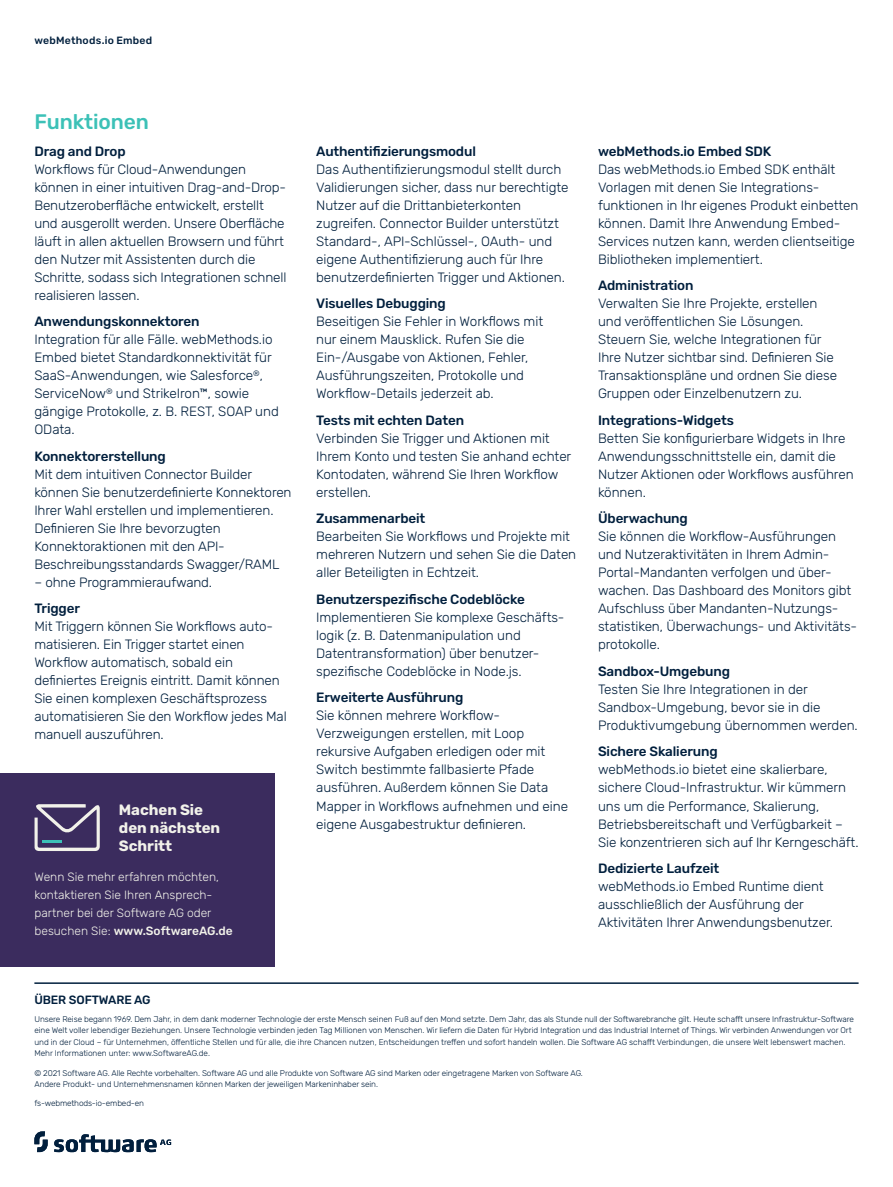
<style>
.page{position:relative;width:893px;height:1187px;background:#fff}
.page>*{position:absolute;margin:0;border:0;box-sizing:border-box;transform-origin:0 0}
.Headline_2_-_14_18{font:500 21px "Rubik";letter-spacing:-.005em;color:#3cc1b7}
.Box_Title_-_10_12__D{font:700 15px/18px "Rubik";letter-spacing:-.005em;color:#f2f2ea}
.Body_1_-_9_12__Dark{font:300 13.5px/18px "Rubik";letter-spacing:-.005em;color:#011f3d}
.Headline_3_-_9_12__D{font:500 13.5px "Rubik";letter-spacing:-.01em;color:#011f3d}
.Box_Text_-_8_12__Lig{font:300 12px/18px "Rubik";color:#f2f2ea}
.t1{font:500 12px "Rubik";letter-spacing:-.01em;color:#011f3d}
.t2{font:500 10.5px "Rubik";letter-spacing:.02em;color:#011f3d}
.Doc_Name_-_5_5_7_5{font:300 8.25px/11.2px "Rubik";letter-spacing:-.01em;color:#011f3d}
.s1{font-weight:500}
</style>
<div class="page">
<svg style="left:34px;top:1131px;width:137px;height:21px"></svg>
<hr style="left:34px;top:982px;width:825px;height:1px;background:#011f3d">
<div style="left:0;top:772px;width:275px;height:194px;background:#3b2c5e"></div>
<svg style="left:35px;top:804px;width:65px;height:47px"></svg>
<p class="t2" style="left:34px;top:35px;width:119px">webMethods.io Embed</p>
<p class="Headline_2_-_14_18" style="left:34px;top:109px;width:116px">Funktionen</p>
<p class="Headline_3_-_9_12__D" style="left:34px;top:143px;width:93px">Drag and Drop</p>
<p class="Body_1_-_9_12__Dark" style="left:34px;top:160px;width:254px">Workflows für Cloud-Anwendungen können in einer intuitiven Drag-and-Drop-Benutzeroberfläche entwickelt, erstellt und ausgerollt werden. Unsere Oberfläche läuft in allen aktuellen Browsern und führt den Nutzer mit Assistenten durch die Schritte, sodass sich Integrationen schnell realisieren lassen.</p>
<p class="Headline_3_-_9_12__D" style="left:34px;top:314px;width:167px">Anwendungskonnektoren</p>
<p class="Body_1_-_9_12__Dark" style="left:34px;top:331px;width:246px">Integration für alle Fälle. webMethods.io Embed bietet Standardkonnektivität für SaaS-Anwendungen, wie Salesforce<sup>®</sup>, ServiceNow<sup>®</sup> und StrikeIron™, sowie gängige Protokolle, z. B. REST, SOAP und OData.</p>
<p class="Headline_3_-_9_12__D" style="left:34px;top:448px;width:133px">Konnektorerstellung</p>
<p class="Body_1_-_9_12__Dark" style="left:34px;top:465px;width:259px">Mit dem intuitiven Connector Builder können Sie benutzerdefinierte Konnektoren Ihrer Wahl erstellen und implementieren.<br>Definieren Sie Ihre bevorzugten Konnektoraktionen mit den API-Beschreibungsstandards Swagger/RAML</p>
<p class="Body_1_-_9_12__Dark" style="left:34px;top:573px;width:179px">– ohne Programmieraufwand.</p>
<p class="Headline_3_-_9_12__D" style="left:34px;top:601px;width:47px">Trigger</p>
<p class="Body_1_-_9_12__Dark" style="left:34px;top:618px;width:254px">Mit Triggern können Sie Workflows auto&shy;matisieren. Ein Trigger startet einen Workflow automatisch, sobald ein definiertes Ereignis eintritt. Damit können Sie einen komplexen Geschäftsprozess automatisieren Sie den Workflow jedes Mal manuell auszuführen.</p>
<p class="Box_Title_-_10_12__D" style="left:119px;top:801px;width:103px">Machen Sie den nächsten<br>Schritt</p>
<p class="Box_Text_-_8_12__Lig" style="left:35px;top:868px;width:200px">Wenn Sie mehr erfahren möchten, kontaktieren Sie Ihren Ansprech&shy;partner bei der Software AG oder besuchen Sie: <span class="s1">www.SoftwareAG.de</span></p>
<p class="Headline_3_-_9_12__D" style="left:316px;top:143px;width:161px">Authentifizierungsmodul</p>
<p class="Body_1_-_9_12__Dark" style="left:316px;top:160px;width:254px">Das Authentifizierungsmodul stellt durch Validierungen sicher, dass nur berechtigte Nutzer auf die Drittanbieterkonten zugreifen. Connector Builder unterstützt Standard-, API-Schlüssel-, OAuth- und eigene Authentifizierung auch für Ihre benutzerdefinierten Trigger und Aktionen.</p>
<p class="Headline_3_-_9_12__D" style="left:316px;top:296px;width:131px">Visuelles Debugging</p>
<p class="Body_1_-_9_12__Dark" style="left:316px;top:313px;width:228px">Beseitigen Sie Fehler in Workflows mit nur einem Mausklick. Rufen Sie die Ein-/Ausgabe von Aktionen, Fehler, Ausführungszeiten, Protokolle und Workflow-Details jederzeit ab.</p>
<p class="Headline_3_-_9_12__D" style="left:316px;top:412px;width:149px">Tests mit echten Daten</p>
<p class="Body_1_-_9_12__Dark" style="left:316px;top:429px;width:257px">Verbinden Sie Trigger und Aktionen mit<br>Ihrem Konto und testen Sie anhand echter<br>Kontodaten, während Sie Ihren Workflow erstellen.</p>
<p class="Headline_3_-_9_12__D" style="left:316px;top:511px;width:111px">Zusammenarbeit</p>
<p class="Body_1_-_9_12__Dark" style="left:316px;top:528px;width:262px">Bearbeiten Sie Workflows und Projekte mit mehreren Nutzern und sehen Sie die Daten aller Beteiligten in Echtzeit.</p>
<p class="Headline_3_-_9_12__D" style="left:316px;top:591px;width:210px">Benutzerspezifische Codeblöcke</p>
<p class="Body_1_-_9_12__Dark" style="left:316px;top:608px;width:248px">Implementieren Sie komplexe Geschäfts&shy;logik (z. B. Datenmanipulation und Datentransformation) über benutzer&shy;spezifische Codeblöcke in Node.js.</p>
<p class="Headline_3_-_9_12__D" style="left:316px;top:690px;width:149px">Erweiterte Ausführung</p>
<p class="Body_1_-_9_12__Dark" style="left:316px;top:707px;width:253px">Sie können mehrere Workflow-Verzweigungen erstellen, mit Loop rekursive Aufgaben erledigen oder mit Switch bestimmte fallbasierte Pfade ausführen. Außerdem können Sie Data Mapper in Workflows aufnehmen und eine eigene Ausgabestruktur definieren.</p>
<p class="Headline_3_-_9_12__D" style="left:598px;top:143px;width:175px">webMethods.io Embed SDK</p>
<p class="Body_1_-_9_12__Dark" style="left:598px;top:160px;width:262px">Das webMethods.io Embed SDK enthält Vorlagen mit denen Sie Integrations&shy;funktionen in Ihr eigenes Produkt einbetten können. Damit Ihre Anwendung Embed-Services nutzen kann, werden clientseitige Bibliotheken implementiert.</p>
<p class="Headline_3_-_9_12__D" style="left:598px;top:278px;width:97px">Administration</p>
<p class="Body_1_-_9_12__Dark" style="left:598px;top:295px;width:241px">Verwalten Sie Ihre Projekte, erstellen und veröffentlichen Sie Lösungen.<br>Steuern Sie, welche Integrationen für Ihre Nutzer sichtbar sind. Definieren Sie Transaktionspläne und ordnen Sie diese Gruppen oder Einzelbenutzern zu.</p>
<p class="Headline_3_-_9_12__D" style="left:598px;top:412px;width:137px">Integrations-Widgets</p>
<p class="Body_1_-_9_12__Dark" style="left:598px;top:429px;width:257px">Betten Sie konfigurierbare Widgets in Ihre Anwendungsschnittstelle ein, damit die Nutzer Aktionen oder Workflows ausführen können.</p>
<p class="Headline_3_-_9_12__D" style="left:598px;top:511px;width:91px">Überwachung</p>
<p class="Body_1_-_9_12__Dark" style="left:598px;top:528px;width:258px">Sie können die Workflow-Ausführungen und Nutzeraktivitäten in Ihrem Admin-Portal-Mandanten verfolgen und über&shy;wachen. Das Dashboard des Monitors gibt Aufschluss über Mandanten-Nutzungs&shy;statistiken, Überwachungs- und Aktivitäts&shy;protokolle.</p>
<p class="Headline_3_-_9_12__D" style="left:598px;top:663px;width:134px">Sandbox-Umgebung</p>
<p class="Body_1_-_9_12__Dark" style="left:598px;top:680px;width:261px">Testen Sie Ihre Integrationen in der<br>Sandbox-Umgebung, bevor sie in die<br>Produktivumgebung übernommen werden.</p>
<p class="Headline_3_-_9_12__D" style="left:598px;top:744px;width:121px">Sichere Skalierung</p>
<p class="Body_1_-_9_12__Dark" style="left:598px;top:761px;width:262px">webMethods.io bietet eine skalierbare, sichere Cloud-Infrastruktur. Wir kümmern uns um die Performance, Skalierung, Betriebsbereitschaft und Verfügbarkeit – Sie konzentrieren sich auf Ihr Kerngeschäft.</p>
<p class="Headline_3_-_9_12__D" style="left:598px;top:860px;width:123px">Dedizierte Laufzeit</p>
<p class="Body_1_-_9_12__Dark" style="left:598px;top:877px;width:237px">webMethods.io Embed Runtime dient ausschließlich der Ausführung der<br>Aktivitäten Ihrer Anwendungsbenutzer.</p>
<p class="t1" style="left:34px;top:993px;width:118px">ÜBER SOFTWARE AG</p>
<p class="Doc_Name_-_5_5_7_5" style="left:34px;top:1013px;width:821px">Unsere Reise begann 1969. Dem Jahr, in dem dank moderner Technologie der erste Mensch seinen Fuß auf den Mond setzte. Dem Jahr, das als Stunde null der Softwarebranche gilt. Heute schafft unsere Infrastruktur-Software eine Welt voller lebendiger Beziehungen. Unsere Technologie verbinden jeden Tag Millionen von Menschen. Wir liefern die Daten für Hybrid Integration und das Industrial Internet of Things. Wir verbinden Anwendungen vor Ort und in der Cloud – für Unternehmen, öffentliche Stellen und für alle, die ihre Chancen nutzen, Entscheidungen treffen und sofort handeln wollen. Die Software AG schafft Verbindungen, die unsere Welt lebenswert machen.<br>Mehr Informationen unter: www.SoftwareAG.de.</p>
<p class="Doc_Name_-_5_5_7_5" style="left:34px;top:1067px;width:550px">© 2021 Software AG. Alle Rechte vorbehalten. Software AG und alle Produkte von Software AG sind Marken oder eingetragene Marken von Software AG.<br>Andere Produkt- und Unternehmensnamen können Marken der jeweiligen Markeninhaber sein.</p>
<p class="Doc_Name_-_5_5_7_5" style="left:34px;top:1098px;width:111px">fs-webmethods-io-embed-en</p>
</div>
